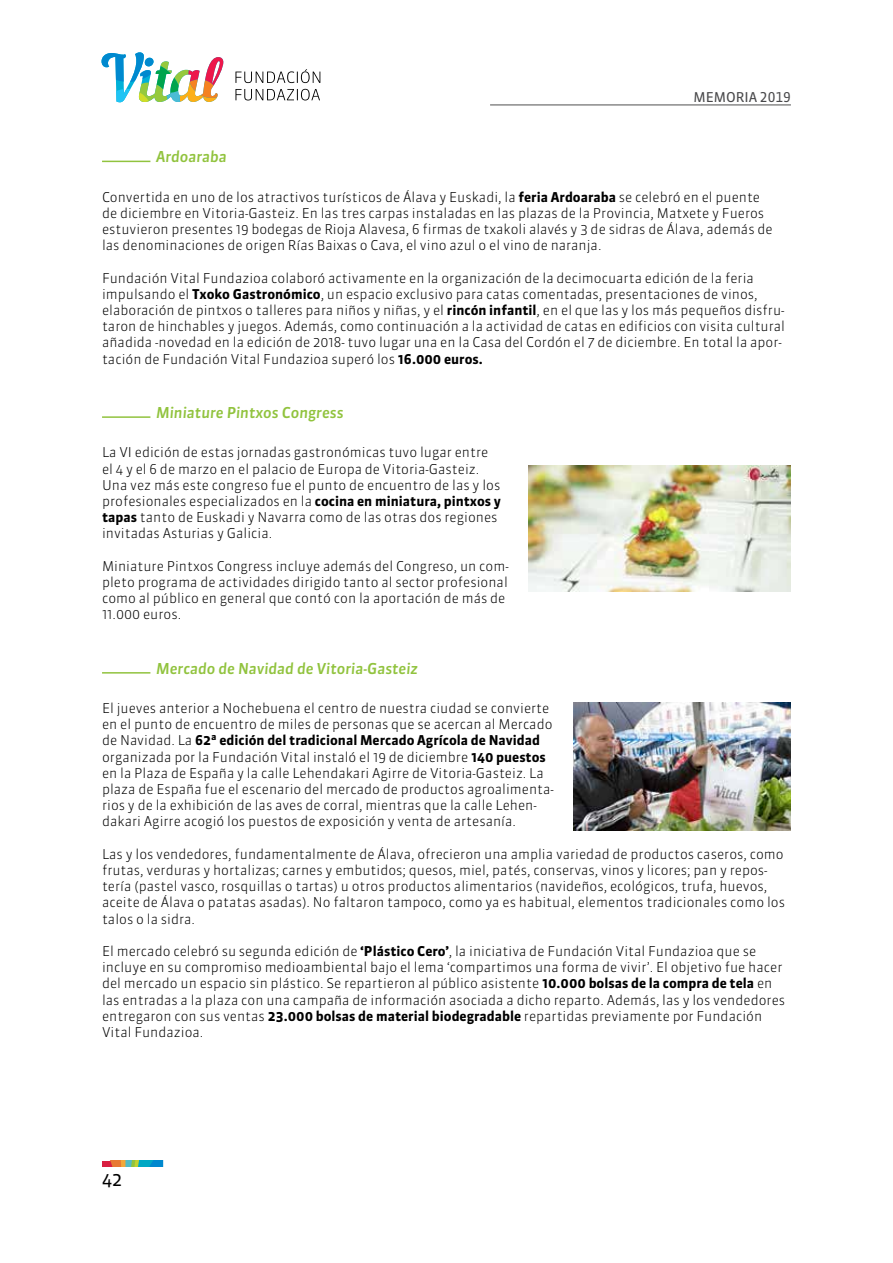
<style>
.page{position:relative;width:893px;height:1263px;background:#fff}
.page>*{position:absolute;margin:0;border:0;box-sizing:border-box;transform-origin:0 0}
.t1{font:18px "Sanuk";color:#000}
.t2{font:italic 500 15px "Sanuk";color:#91c33e}
.t3{font:300 13.5px/16.2px "Sanuk";color:#000}
.t4{font:13.5px "Sanuk TF";color:#48484a}
.s1{font-weight:700}
</style>
<div class="page">
<svg style="left:235px;top:89px;width:85px;height:11px"></svg>
<svg style="left:235px;top:69px;width:85px;height:14px"></svg>
<svg style="left:102px;top:52px;width:121px;height:50px"></svg>
<svg style="left:102px;top:1161px;width:61px;height:6px"></svg>
<hr style="left:490px;top:105px;width:301px;height:1px;background:#000">
<hr style="left:102px;top:161px;width:48px;height:1px;background:#91c33e">
<hr style="left:102px;top:416px;width:48px;height:2px;background:#91c33e">
<hr style="left:102px;top:672px;width:48px;height:2px;background:#91c33e">
<img style="left:528px;top:465px;width:263px;height:127px">
<img style="left:573px;top:702px;width:218px;height:129px">
<p class="t2" style="left:156px;top:147px;width:72px">Ardoaraba</p>
<p class="t4" style="left:693px;top:89px;width:99px">MEMORIA 2019</p>
<p class="t3" style="left:102px;top:189px;width:672px">Convertida en uno de los atractivos turísticos de Álava y Euskadi, la <span class="s1">feria Ardoaraba</span> se celebró en el puente de diciembre en Vitoria-Gasteiz. En las tres carpas instaladas en las plazas de la Provincia, Matxete y Fueros estuvieron presentes 19 bodegas de Rioja Alavesa, 6 firmas de txakoli alavés y 3 de sidras de Álava, además de las denominaciones de origen Rías Baixas o Cava, el vino azul o el vino de naranja.</p>
<p class="t3" style="left:102px;top:270px;width:684px">Fundación Vital Fundazioa colaboró activamente en la organización de la decimocuarta edición de la feria impulsando el <span class="s1">Txoko Gastronómico</span>, un espacio exclusivo para catas comentadas, presentaciones de vinos, elaboración de pintxos o talleres para niños y niñas, y el <span class="s1">rincón infantil</span>, en el que las y los más pequeños disfru&shy;taron de hinchables y juegos. Además, como continuación a la actividad de catas en edificios con visita cultural añadida -novedad en la edición de 2018- tuvo lugar una en la Casa del Cordón el 7 de diciembre. En total la apor&shy;tación de Fundación Vital Fundazioa superó los <span class="s1">16.000 euros.</span></p>
<p class="t2" style="left:156px;top:403px;width:189px">Miniature Pintxos Congress</p>
<p class="t3" style="left:102px;top:444px;width:401px">La VI edición de estas jornadas gastronómicas tuvo lugar entre el 4 y el 6 de marzo en el palacio de Europa de Vitoria-Gasteiz.<br>Una vez más este congreso fue el punto de encuentro de las y los profesionales especializados en la <span class="s1">cocina en miniatura, pintxos y tapas</span> tanto de Euskadi y Navarra como de las otras dos regiones invitadas Asturias y Galicia.</p>
<p class="t3" style="left:102px;top:558px;width:408px">Miniature Pintxos Congress incluye además del Congreso, un com&shy;pleto programa de actividades dirigido tanto al sector profesional como al público en general que contó con la aportación de más de 11.000 euros.</p>
<p class="t2" style="left:156px;top:659px;width:264px">Mercado de Navidad de Vitoria-Gasteiz</p>
<p class="t3" style="left:102px;top:700px;width:453px">El jueves anterior a Nochebuena el centro de nuestra ciudad se convierte en el punto de encuentro de miles de personas que se acercan al Mercado de Navidad. La <span class="s1">62ª edición del tradicional Mercado Agrícola de Navidad </span>organizada por la Fundación Vital instaló el 19 de diciembre <span class="s1">140 puestos </span>en la Plaza de España y la calle Lehendakari Agirre de Vitoria-Gasteiz. La plaza de España fue el escenario del mercado de productos agroalimenta&shy;rios y de la exhibición de las aves de corral, mientras que la calle Lehen&shy;dakari Agirre acogió los puestos de exposición y venta de artesanía.</p>
<p class="t3" style="left:102px;top:846px;width:684px">Las y los vendedores, fundamentalmente de Álava, ofrecieron una amplia variedad de productos caseros, como frutas, verduras y hortalizas; carnes y embutidos; quesos, miel, patés, conservas, vinos y licores; pan y repos&shy;tería (pastel vasco, rosquillas o tartas) u otros productos alimentarios (navideños, ecológicos, trufa, huevos, aceite de Álava o patatas asadas). No faltaron tampoco, como ya es habitual, elementos tradicionales como los talos o la sidra.</p>
<p class="t3" style="left:102px;top:943px;width:685px">El mercado celebró su segunda edición de <span class="s1">‘Plástico Cero’</span>, la iniciativa de Fundación Vital Fundazioa que se incluye en su compromiso medioambiental bajo el lema ‘compartimos una forma de vivir’. El objetivo fue hacer del mercado un espacio sin plástico. Se repartieron al público asistente <span class="s1">10.000 bolsas de la compra de tela</span> en las entradas a la plaza con una campaña de información asociada a dicho reparto. Además, las y los vendedores entregaron con sus ventas <span class="s1">23.000 bolsas de material biodegradable</span> repartidas previamente por Fundación Vital Fundazioa.</p>
<h1 class="t1" style="left:102px;top:1168px;width:22px">42</h1>
</div>
